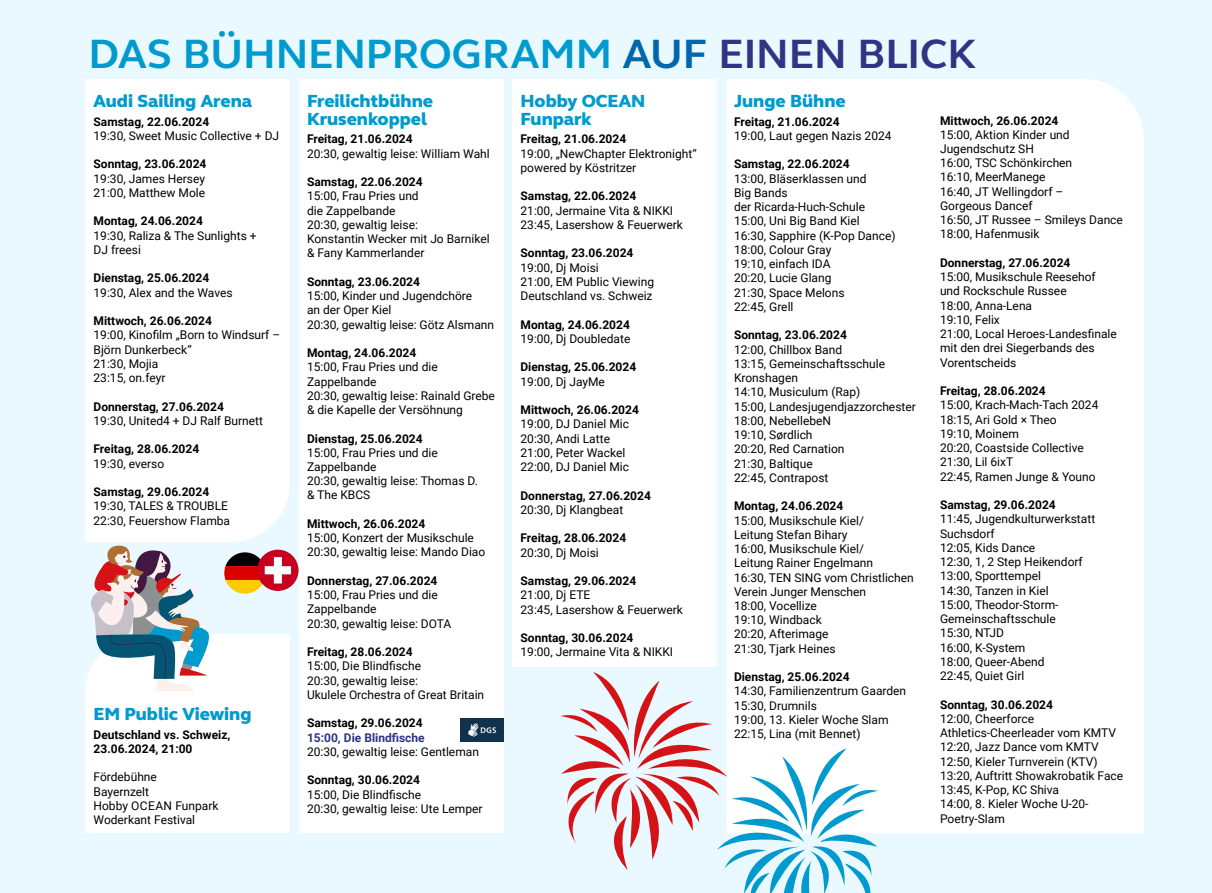
<style>
.page{position:relative;width:1212px;height:893px;background:#eaf9ff}
.page>*{position:absolute;margin:0;border:0;box-sizing:border-box;transform-origin:0 0}
.t1{font:700 42px "FS Elliot Pro";color:#009ace}
.t2{font:800 18px/17.7px "FS Elliot Pro";color:#009ace}
.t3{font:12px/14.2px "Roboto";color:#000}
.t4{font:700 12px/14.2px "Roboto";color:#000}
.t5{font:700 12px "Roboto";color:#2e3584}
.s1{color:#0067ae}
.s2{color:#2e3584}
</style>
<div class="page">
<div style="left:727px;top:79px;width:417px;height:754px;background:#fff"></div>
<div style="left:512px;top:79px;width:205px;height:587px;background:#fff"></div>
<div style="left:298px;top:79px;width:205px;height:754px;background:#fff"></div>
<div style="left:85px;top:79px;width:205px;height:463px;background:#fff"></div>
<img style="left:461px;top:718px;width:42px;height:24px">
<svg style="left:561px;top:672px;width:327px;height:221px"></svg>
<svg style="left:85px;top:545px;width:213px;height:288px"></svg>
<h1 class="t1" style="left:89px;top:26px;width:889px">DAS BÜHNENPROGRAMM <span class="s1">AUF</span> <span class="s2">EINEN BLICK</span></h1>
<h2 class="t2" style="left:94px;top:92px;width:160px">Audi Sailing Arena</h2>
<p class="t4" style="left:94px;top:114px;width:117px">Samstag, 22.06.2024</p>
<p class="t3" style="left:94px;top:128px;width:187px">19:30, Sweet Music Collective + DJ</p>
<p class="t4" style="left:94px;top:157px;width:114px">Sonntag, 23.06.2024</p>
<p class="t3" style="left:94px;top:171px;width:113px">19:30, James Hersey<br>21:00, Matthew Mole</p>
<p class="t4" style="left:94px;top:213px;width:111px">Montag, 24.06.2024</p>
<p class="t3" style="left:94px;top:228px;width:165px">19:30, Raliza &amp; The Sunlights +<br>DJ freesi</p>
<p class="t4" style="left:94px;top:270px;width:117px">Dienstag, 25.06.2024</p>
<p class="t3" style="left:94px;top:285px;width:141px">19:30, Alex and the Waves</p>
<p class="t4" style="left:94px;top:313px;width:120px">Mittwoch, 26.06.2024</p>
<p class="t3" style="left:94px;top:327px;width:188px">19:00, Kinofilm „Born to Windsurf –<br>Björn Dunkerbeck“<br>21:30, Mojia<br>23:15, on.feyr</p>
<p class="t4" style="left:94px;top:399px;width:132px">Donnerstag, 27.06.2024</p>
<p class="t3" style="left:94px;top:413px;width:171px">19:30, United4 + DJ Ralf Burnett</p>
<p class="t4" style="left:94px;top:441px;width:107px">Freitag, 28.06.2024</p>
<p class="t3" style="left:94px;top:456px;width:72px">19:30, everso</p>
<p class="t4" style="left:94px;top:484px;width:117px">Samstag, 29.06.2024</p>
<p class="t3" style="left:94px;top:498px;width:138px">19:30, TALES &amp; TROUBLE<br>22:30, Feuershow Flamba</p>
<h2 class="t2" style="left:94px;top:705px;width:160px">EM Public Viewing</h2>
<p class="t4" style="left:94px;top:727px;width:138px">Deutschland vs. Schweiz,<br>23.06.2024, 21:00</p>
<p class="t3" style="left:94px;top:769px;width:126px">Fördebühne<br>Bayernzelt<br>Hobby OCEAN Funpark<br>Woderkant Festival</p>
<h2 class="t2" style="left:307px;top:92px;width:127px">Freilichtbühne<br>Krusenkoppel</h2>
<p class="t4" style="left:307px;top:131px;width:107px">Freitag, 21.06.2024</p>
<p class="t3" style="left:307px;top:146px;width:184px">20:30, gewaltig leise: William Wahl</p>
<p class="t4" style="left:307px;top:174px;width:117px">Samstag, 22.06.2024</p>
<p class="t3" style="left:307px;top:188px;width:184px">15:00, Frau Pries und<br>die Zappelbande<br>20:30, gewaltig leise:<br>Konstantin Wecker mit Jo Barnikel &amp; Fany Kammerlander</p>
<p class="t4" style="left:307px;top:274px;width:114px">Sonntag, 23.06.2024</p>
<p class="t3" style="left:307px;top:288px;width:188px">15:00, Kinder und Jugendchöre<br>an der Oper Kiel<br>20:30, gewaltig leise: Götz Alsmann</p>
<p class="t4" style="left:307px;top:345px;width:111px">Montag, 24.06.2024</p>
<p class="t3" style="left:307px;top:359px;width:189px">15:00, Frau Pries und die<br>Zappelbande<br>20:30, gewaltig leise: Rainald Grebe &amp; die Kapelle der Versöhnung</p>
<p class="t4" style="left:307px;top:431px;width:117px">Dienstag, 25.06.2024</p>
<p class="t3" style="left:307px;top:445px;width:172px">15:00, Frau Pries und die<br>Zappelbande<br>20:30, gewaltig leise: Thomas D. &amp; The KBCS</p>
<p class="t4" style="left:307px;top:516px;width:120px">Mittwoch, 26.06.2024</p>
<p class="t3" style="left:307px;top:530px;width:180px">15:00, Konzert der Musikschule<br>20:30, gewaltig leise: Mando Diao</p>
<p class="t4" style="left:307px;top:573px;width:132px">Donnerstag, 27.06.2024</p>
<p class="t3" style="left:307px;top:587px;width:146px">15:00, Frau Pries und die<br>Zappelbande<br>20:30, gewaltig leise: DOTA</p>
<p class="t4" style="left:307px;top:644px;width:107px">Freitag, 28.06.2024</p>
<p class="t3" style="left:307px;top:659px;width:179px">15:00, Die Blindfische<br>20:30, gewaltig leise:<br>Ukulele Orchestra of Great Britain</p>
<p class="t4" style="left:307px;top:716px;width:117px">Samstag, 29.06.2024</p>
<p class="t5" style="left:307px;top:729px;width:119px">15:00, Die Blindfische</p>
<p class="t3" style="left:307px;top:744px;width:173px">20:30, gewaltig leise: Gentleman</p>
<p class="t4" style="left:307px;top:773px;width:114px">Sonntag, 30.06.2024</p>
<p class="t3" style="left:307px;top:787px;width:177px">15:00, Die Blindfische<br>20:30, gewaltig leise: Ute Lemper</p>
<h2 class="t2" style="left:520px;top:92px;width:126px">Hobby OCEAN<br>Funpark</h2>
<p class="t4" style="left:520px;top:131px;width:107px">Freitag, 21.06.2024</p>
<p class="t3" style="left:520px;top:146px;width:178px">19:00, „NewChapter Elektronight“ powered by Köstritzer</p>
<p class="t4" style="left:520px;top:188px;width:117px">Samstag, 22.06.2024</p>
<p class="t3" style="left:520px;top:203px;width:164px">21:00, Jermaine Vita &amp; NIKKI<br>23:45, Lasershow &amp; Feuerwerk</p>
<p class="t4" style="left:520px;top:245px;width:114px">Sonntag, 23.06.2024</p>
<p class="t3" style="left:520px;top:260px;width:135px">19:00, Dj Moisi<br>21:00, EM Public Viewing<br>Deutschland vs. Schweiz</p>
<p class="t4" style="left:520px;top:317px;width:111px">Montag, 24.06.2024</p>
<p class="t3" style="left:520px;top:331px;width:111px">19:00, Dj Doubledate</p>
<p class="t4" style="left:520px;top:359px;width:117px">Dienstag, 25.06.2024</p>
<p class="t3" style="left:520px;top:374px;width:86px">19:00, Dj JayMe</p>
<p class="t4" style="left:520px;top:402px;width:120px">Mittwoch, 26.06.2024</p>
<p class="t3" style="left:520px;top:416px;width:110px">19:00, DJ Daniel Mic<br>20:30, Andi Latte<br>21:00, Peter Wackel<br>22:00, DJ Daniel Mic</p>
<p class="t4" style="left:520px;top:488px;width:132px">Donnerstag, 27.06.2024</p>
<p class="t3" style="left:520px;top:502px;width:104px">20:30, Dj Klangbeat</p>
<p class="t4" style="left:520px;top:530px;width:107px">Freitag, 28.06.2024</p>
<p class="t3" style="left:520px;top:545px;width:80px">20:30, Dj Moisi</p>
<p class="t4" style="left:520px;top:573px;width:117px">Samstag, 29.06.2024</p>
<p class="t3" style="left:520px;top:587px;width:164px">21:00, Dj ETE<br>23:45, Lasershow &amp; Feuerwerk</p>
<p class="t4" style="left:520px;top:630px;width:114px">Sonntag, 30.06.2024</p>
<p class="t3" style="left:520px;top:644px;width:154px">19:00, Jermaine Vita &amp; NIKKI</p>
<h2 class="t2" style="left:734px;top:92px;width:113px">Junge Bühne</h2>
<p class="t4" style="left:734px;top:114px;width:107px">Freitag, 21.06.2024</p>
<p class="t3" style="left:734px;top:128px;width:159px">19:00, Laut gegen Nazis 2024</p>
<p class="t4" style="left:734px;top:157px;width:117px">Samstag, 22.06.2024</p>
<p class="t3" style="left:734px;top:171px;width:163px">13:00, Bläserklassen und<br>Big Bands<br>der Ricarda-Huch-Schule<br>15:00, Uni Big Band Kiel<br>16:30, Sapphire (K-Pop Dance)<br>18:00, Colour Gray<br>19:10, einfach IDA<br>20:20, Lucie Glang<br>21:30, Space Melons<br>22:45, Grell</p>
<p class="t4" style="left:734px;top:327px;width:114px">Sonntag, 23.06.2024</p>
<p class="t3" style="left:734px;top:342px;width:183px">12:00, Chillbox Band<br>13:15, Gemeinschaftsschule<br>Kronshagen<br>14:10, Musiculum (Rap)<br>15:00, Landesjugendjazzorchester<br>18:00, NebellebeN<br>19:10, Sørdlich<br>20:20, Red Carnation<br>21:30, Baltique<br>22:45, Contrapost</p>
<p class="t4" style="left:734px;top:498px;width:111px">Montag, 24.06.2024</p>
<p class="t3" style="left:734px;top:513px;width:181px">15:00, Musikschule Kiel/<br>Leitung Stefan Bihary<br>16:00, Musikschule Kiel/<br>Leitung Rainer Engelmann<br>16:30, TEN SING vom Christlichen<br>Verein Junger Menschen<br>18:00, Vocellize<br>19:10, Windback<br>20:20, Afterimage<br>21:30, Tjark Heines</p>
<p class="t4" style="left:734px;top:669px;width:117px">Dienstag, 25.06.2024</p>
<p class="t3" style="left:734px;top:684px;width:174px">14:30, Familienzentrum Gaarden<br>15:30, Drumnils<br>19:00, 13. Kieler Woche Slam<br>22:15, Lina (mit Bennet)</p>
<p class="t4" style="left:940px;top:113px;width:120px">Mittwoch, 26.06.2024</p>
<p class="t3" style="left:940px;top:127px;width:184px">15:00, Aktion Kinder und<br>Jugendschutz SH<br>16:00, TSC Schönkirchen<br>16:10, MeerManege<br>16:40, JT Wellingdorf –<br>Gorgeous Dancef<br>16:50, JT Russee – Smileys Dance<br>18:00, Hafenmusik</p>
<p class="t4" style="left:940px;top:255px;width:132px">Donnerstag, 27.06.2024</p>
<p class="t3" style="left:940px;top:269px;width:178px">15:00, Musikschule Reesehof und Rockschule Russee<br>18:00, Anna-Lena<br>19:10, Felix<br>21:00, Local Heroes-Landesfinale mit den drei Siegerbands des<br>Vorentscheids</p>
<p class="t4" style="left:940px;top:383px;width:107px">Freitag, 28.06.2024</p>
<p class="t3" style="left:940px;top:398px;width:160px">15:00, Krach-Mach-Tach 2024<br>18:15, Ari Gold × Theo<br>19:10, Moinem<br>20:20, Coastside Collective<br>21:30, Lil 6ixT<br>22:45, Ramen Junge &amp; Youno</p>
<p class="t4" style="left:940px;top:497px;width:117px">Samstag, 29.06.2024</p>
<p class="t3" style="left:940px;top:512px;width:157px">11:45, Jugendkulturwerkstatt<br>Suchsdorf<br>12:05, Kids Dance<br>12:30, 1, 2 Step Heikendorf<br>13:00, Sporttempel<br>14:30, Tanzen in Kiel<br>15:00, Theodor-Storm-<br>Gemeinschaftsschule<br>15:30, NTJD<br>16:00, K-System<br>18:00, Queer-Abend<br>22:45, Quiet Girl</p>
<p class="t4" style="left:940px;top:697px;width:114px">Sonntag, 30.06.2024</p>
<p class="t3" style="left:940px;top:711px;width:185px">12:00, Cheerforce<br>Athletics-Cheerleader vom KMTV<br>12:20, Jazz Dance vom KMTV<br>12:50, Kieler Turnverein (KTV)<br>13:20, Auftritt Showakrobatik Face<br>13:45, K-Pop, KC Shiva<br>14:00, 8. Kieler Woche U-20-<br>Poetry-Slam</p>
</div>
